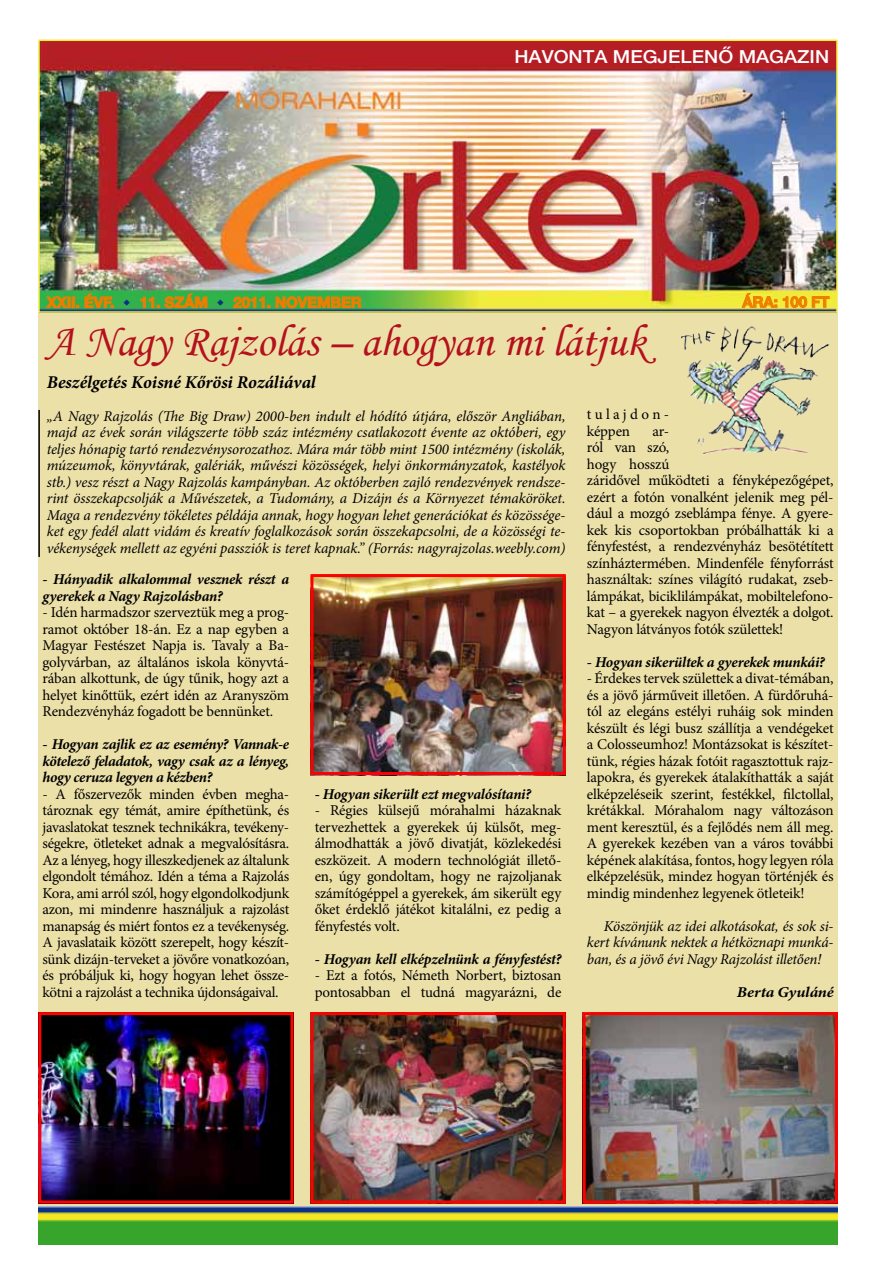
<style>
.page{position:relative;width:893px;height:1263px;background:#fff}
.page>*{position:absolute;margin:0;border:0;box-sizing:border-box;transform-origin:0 0}
.t1{font:45px "Monotype Corsiva";color:#b4101d}
.t2{font:italic 700 18px "Minion Pro";letter-spacing:-.005em;color:#000}
.t3{font:500 18px "Helvetica M";color:#fff;scale:1.09 1}
.t4{font:15px/16.5px "Minion Pro";letter-spacing:-.01em;color:#000;text-align:justify}
.t5{font:italic 15px/16.5px "Minion Pro";letter-spacing:-.01em;color:#000;text-align:justify}
.t6{font:italic 700 15px/16.5px "Minion Pro";letter-spacing:-.015em;color:#000}
.t7{font:700 15px "Helvetica M";color:#ee7d00}
.t8{font:15px/16.5px "Minion Pro";letter-spacing:.21em;color:#000}
.t9{font:italic 700 15px "Minion Pro";letter-spacing:-.015em;color:#000;scale:1.1 1}
</style>
<div class="page">
<div style="left:38px;top:313px;width:800px;height:895px;background:#ece0a9"></div>
<img style="left:41px;top:43px;width:794px;height:267px">
<div style="left:38px;top:40px;width:800px;height:273px;border:2px solid #f1eb3b"></div>
<svg style="left:46px;top:297px;width:33px;height:11px"></svg>
<svg style="left:85px;top:293px;width:29px;height:15px"></svg>
<svg style="left:140px;top:293px;width:67px;height:15px"></svg>
<svg style="left:233px;top:297px;width:37px;height:11px"></svg>
<svg style="left:276px;top:296px;width:86px;height:12px"></svg>
<img style="left:38px;top:1206px;width:800px;height:38px">
<svg style="left:742px;top:293px;width:35px;height:15px"></svg>
<svg style="left:783px;top:296px;width:46px;height:12px"></svg>
<img style="left:314px;top:1016px;width:248px;height:183px">
<div style="left:310px;top:1012px;width:256px;height:191px;border:3px solid #f00"></div>
<img style="left:314px;top:578px;width:248px;height:193px">
<div style="left:310px;top:574px;width:256px;height:201px;border:3px solid #f00"></div>
<img style="left:587px;top:1016px;width:247px;height:183px">
<div style="left:583px;top:1012px;width:255px;height:191px;border:3px solid #f00"></div>
<img style="left:42px;top:1016px;width:248px;height:183px">
<div style="left:38px;top:1012px;width:256px;height:191px;border:3px solid #f00"></div>
<img style="left:681px;top:326px;width:149px;height:129px">
<hr style="left:38px;top:410px;width:2px;height:147px;background:#000">
<svg style="left:124px;top:299px;width:6px;height:6px"></svg>
<svg style="left:218px;top:299px;width:6px;height:6px"></svg>
<p class="t7" style="left:47px;top:293px;width:69px">XXII. ÉVF.</p>
<p class="t7" style="left:140px;top:293px;width:70px">11. SZÁM</p>
<p class="t7" style="left:233px;top:293px;width:130px">2011. NOVEMBER</p>
<p class="t3" style="left:514px;top:46px;width:290px">HAVONTA MEGJELENŐ MAGAZIN</p>
<p class="t7" style="left:742px;top:293px;width:88px">ÁRA: 100 FT</p>
<h1 class="t1" style="left:47px;top:314px;width:601px">A Nagy Rajzolás – ahogyan mi látjuk</h1>
<p class="t2" style="left:47px;top:369px;width:270px">Beszélgetés Koisné Kőrösi Rozáliával</p>
<p class="t5" style="left:47px;top:408px;width:520px">„A Nagy Rajzolás (The Big Draw) 2000-ben indult el hódító útjára, először Angliában, majd az évek során világszerte több száz intézmény csatlakozott évente az októberi, egy teljes hónapig tartó rendezvénysorozathoz. Mára már több mint 1500 intézmény (iskolák, múzeumok, könyvtárak, galériák, művészi közösségek, helyi önkormányzatok, kastélyok stb.) vesz részt a Nagy Rajzolás kampányban. Az októberben zajló rendezvények rendsze&shy;rint összekapcsolják a Művészetek, a Tudomány, a Dizájn és a Környezet témaköröket.<br>Maga a rendezvény tökéletes példája annak, hogy hogyan lehet generációkat és közössége&shy;ket egy fedél alatt vidám és kreatív foglalkozások során összekapcsolni, de a közösségi te&shy;vékenységek mellett az egyéni passziók is teret kapnak.” (Forrás: nagyrajzolas.weebly.com)</p>
<p class="t8" style="left:587px;top:406px;width:84px">tulajdon&shy;képpen</p>
<p class="t4" style="left:587px;top:423px;width:248px;text-align:left;text-indent:66px">ar-<br>ról van szó,<br>hogy hosszú<br>záridővel működteti a fényképezőgépet, ezért a fotón vonalként jelenik meg pél&shy;dául a mozgó zseblámpa fénye. A gyere&shy;kek kis csoportokban próbálhatták ki a fényfestést, a rendezvényház besötétített színháztermében. Mindenféle fényforrást használtak: színes világító rudakat, zseb&shy;lámpákat, biciklilámpákat, mobiltelefono&shy;kat – a gyerekek nagyon élvezték a dolgot.<br>Nagyon látványos fotók születtek!</p>
<p class="t6" style="left:587px;top:654px;width:239px">- Hogyan sikerültek a gyerekek munkái?</p>
<p class="t4" style="left:587px;top:670px;width:248px">- Érdekes tervek születtek a divat-témában, és a jövő járműveit illetően. A fürdőruhá&shy;tól az elegáns estélyi ruháig sok minden készült és légi busz szállítja a vendégeket a Colosseumhoz! Montázsokat is készítet&shy;tünk, régies házak fotóit ragasztottuk rajz&shy;lapokra, és gyerekek átalakíthatták a saját elképzeléseik szerint, festékkel, filctollal, krétákkal. Mórahalom nagy változáson ment keresztül, és a fejlődés nem áll meg.<br>A gyerekek kezében van a város további képének alakítása, fontos, hogy legyen róla elképzelésük, mindez hogyan történjék és mindig mindenhez legyenek ötleteik!</p>
<p class="t5" style="left:587px;top:918px;width:248px;text-indent:17px">Köszönjük az idei alkotásokat, és sok si&shy;kert kívánunk nektek a hétköznapi munká&shy;ban, és a jövő évi Nagy Rajzolást illetően!</p>
<p class="t9" style="left:737px;top:981px;width:89px">Berta Gyuláné</p>
<p class="t6" style="left:43px;top:571px;width:248px">- Hányadik alkalommal vesznek részt a gyerekek a Nagy Rajzolásban?</p>
<p class="t4" style="left:43px;top:604px;width:248px">- Idén harmadszor szerveztük meg a prog&shy;ramot október 18-án. Ez a nap egyben a Magyar Festészet Napja is. Tavaly a Ba&shy;golyvárban, az általános iskola könyvtá&shy;rában alkottunk, de úgy tűnik, hogy azt a helyet kinőttük, ezért idén az Aranyszöm Rendezvényház fogadott be bennünket.</p>
<p class="t6" style="left:43px;top:736px;width:248px;text-align:justify">- Hogyan zajlik ez az esemény? Vannak-e kötelező feladatok, vagy csak az a lényeg, hogy ceruza legyen a kézben?</p>
<p class="t4" style="left:43px;top:786px;width:248px">- A főszervezők minden évben megha&shy;tároznak egy témát, amire építhetünk, és javaslatokat tesznek technikákra, tevékeny&shy;ségekre, ötleteket adnak a megvalósításra.<br>Az a lényeg, hogy illeszkedjenek az általunk elgondolt témához. Idén a téma a Rajzolás Kora, ami arról szól, hogy elgondolkodjunk azon, mi mindenre használjuk a rajzolást manapság és miért fontos ez a tevékenység.<br>A javaslataik között szerepelt, hogy készít&shy;sünk dizájn-terveket a jövőre vonatkozóan, és próbáljuk ki, hogy hogyan lehet össze&shy;kötni a rajzolást a technika újdonságaival.</p>
<p class="t6" style="left:315px;top:786px;width:218px">- Hogyan sikerült ezt megvalósítani?</p>
<p class="t4" style="left:315px;top:802px;width:248px">- Régies külsejű mórahalmi házaknak tervezhettek a gyerekek új külsőt, meg&shy;álmodhatták a jövő divatját, közlekedési eszközeit. A modern technológiát illető&shy;en, úgy gondoltam, hogy ne rajzoljanak számítógéppel a gyerekek, ám sikerült egy őket érdeklő játékot kitalálni, ez pedig a fényfestés volt.</p>
<p class="t6" style="left:315px;top:951px;width:248px">- Hogyan kell elképzelnünk a fényfestést?</p>
<p class="t4" style="left:315px;top:967px;width:248px">- Ezt a fotós, Németh Norbert, biztosan pontosabban el tudná magyarázni, de</p>
</div>
